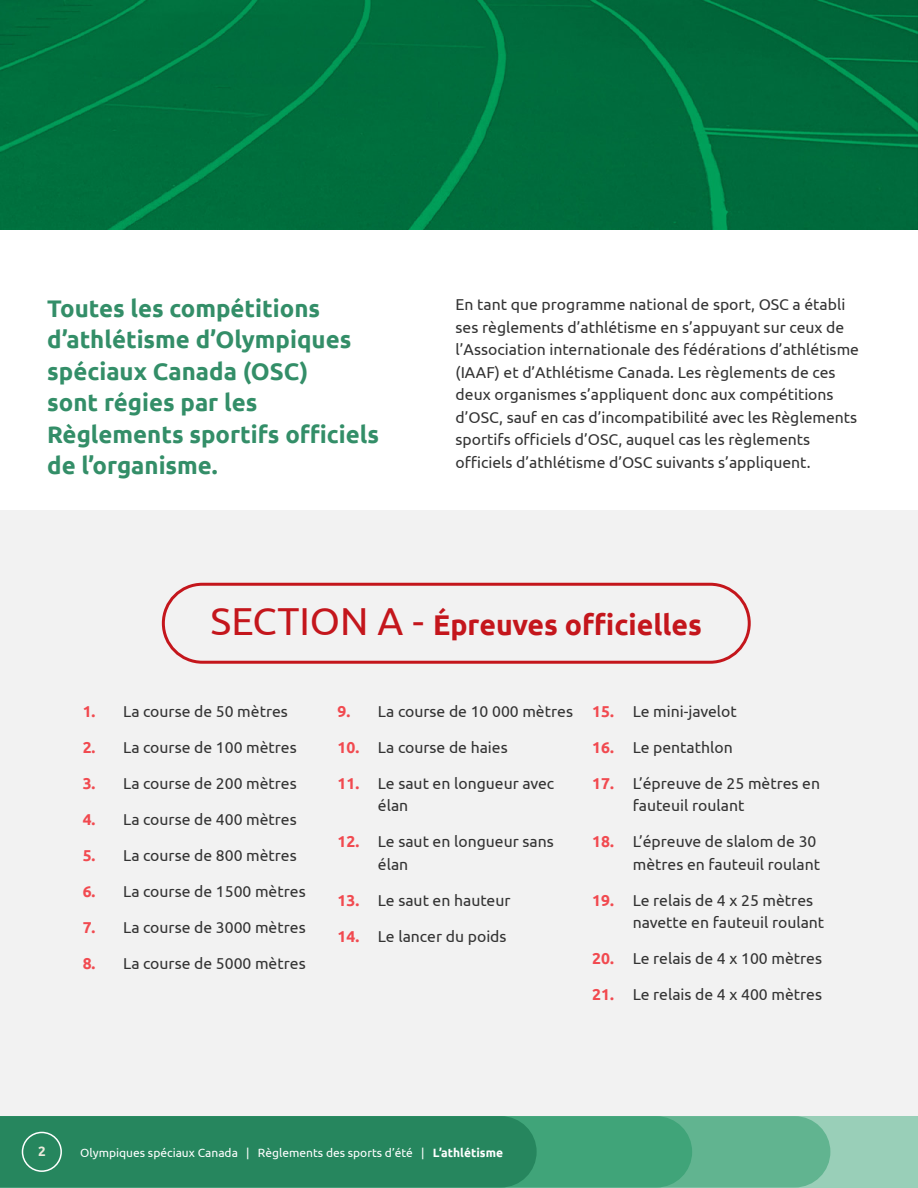
<style>
.page{position:relative;width:918px;height:1188px;background:#fff}
.page>*{position:absolute;margin:0;border:0;box-sizing:border-box;transform-origin:0 0}
.t1{font:700 28.5px "Ubuntu";color:#c4161c}
.t2{font:700 24px/31.5px "Ubuntu";color:#338e68}
.t3{font:15.75px/22.5px "Ubuntu";color:#333}
.t4{font:700 13.5px "Ubuntu";color:#eceadc}
.t5{font:12px "Ubuntu";color:#fff}
.s1{font-weight:400;font-size:39px}
.s2{font-weight:700;color:#f14a50}
.s3{font-weight:700}
</style>
<div class="page">
<div style="left:0;top:510px;width:918px;height:607px;background:#f2f2f2"></div>
<div style="left:162px;top:583px;width:589px;height:81px;border:3px solid #c4161c;border-radius:39px"></div>
<img style="left:0;top:0;width:918px;height:230px">
<div style="left:0;top:1116px;width:918px;height:71px;background:#99cfb8"></div>
<div style="left:692px;top:1116px;width:138px;height:71px;background:#61b490"></div>
<div style="left:537px;top:1116px;width:155px;height:71px;background:#40a479"></div>
<div style="left:0;top:1116px;width:537px;height:71px;background:#26865e"></div>
<div style="left:22px;top:1132px;width:40px;height:40px;border:2px solid #fff;border-radius:50%"></div>
<h2 class="t2" style="left:47px;top:292px;width:333px">Toutes les compétitions d’athlétisme d’Olympiques spéciaux Canada (OSC)<br>sont régies par les<br>Règlements sportifs officiels de l’organisme.</h2>
<p class="t3" style="left:456px;top:293px;width:405px">En tant que programme national de sport, OSC a établi ses règlements d’athlétisme en s’appuyant sur ceux de l’Association internationale des fédérations d’athlétisme (IAAF) et d’Athlétisme Canada. Les règlements de ces deux organismes s’appliquent donc aux compétitions d’OSC, sauf en cas d’incompatibilité avec les Règlements sportifs officiels d’OSC, auquel cas les règlements officiels d’athlétisme d’OSC suivants s’appliquent.</p>
<h1 class="t1" style="left:211px;top:607px;width:493px"><span class="s1">SECTION A -</span> Épreuves officielles</h1>
<p class="t3" style="left:83px;top:699px;width:207px"><span class="s2">1.</span> La course de 50 mètres</p>
<p class="t3" style="left:83px;top:735px;width:216px"><span class="s2">2.</span> La course de 100 mètres</p>
<p class="t3" style="left:83px;top:771px;width:216px"><span class="s2">3.</span> La course de 200 mètres</p>
<p class="t3" style="left:83px;top:807px;width:216px"><span class="s2">4.</span> La course de 400 mètres</p>
<p class="t3" style="left:83px;top:843px;width:216px"><span class="s2">5.</span> La course de 800 mètres</p>
<p class="t3" style="left:83px;top:879px;width:225px"><span class="s2">6.</span> La course de 1500 mètres</p>
<p class="t3" style="left:83px;top:915px;width:225px"><span class="s2">7.</span> La course de 3000 mètres</p>
<p class="t3" style="left:83px;top:951px;width:225px"><span class="s2">8.</span> La course de 5000 mètres</p>
<p class="t3" style="left:337px;top:699px;width:237px"><span class="s2">9.</span> La course de 10 000 mètres</p>
<p class="t3" style="left:337px;top:735px;width:172px"><span class="s2">10.</span> La course de haies</p>
<p class="t3" style="left:378px;top:771px;width:178px;text-indent:-40px"><span class="s2">11.</span> Le saut en longueur avec élan</p>
<p class="t3" style="left:378px;top:830px;width:177px;text-indent:-40px"><span class="s2">12.</span> Le saut en longueur sans élan</p>
<p class="t3" style="left:337px;top:889px;width:175px"><span class="s2">13.</span> Le saut en hauteur</p>
<p class="t3" style="left:337px;top:925px;width:171px"><span class="s2">14.</span> Le lancer du poids</p>
<p class="t3" style="left:592px;top:700px;width:146px"><span class="s2">15.</span> Le mini-javelot</p>
<p class="t3" style="left:592px;top:736px;width:142px"><span class="s2">16.</span> Le pentathlon</p>
<p class="t3" style="left:633px;top:772px;width:189px;text-indent:-40px"><span class="s2">17.</span> L’épreuve de 25 mètres en fauteuil roulant</p>
<p class="t3" style="left:592px;top:830px;width:229px;text-align:right"><span class="s2">18.</span> L’épreuve de slalom de 30 mètres en fauteuil roulant</p>
<p class="t3" style="left:633px;top:889px;width:193px;text-indent:-40px"><span class="s2">19.</span> Le relais de 4 x 25 mètres navette en fauteuil roulant</p>
<p class="t3" style="left:592px;top:947px;width:231px"><span class="s2">20.</span> Le relais de 4 x 100 mètres</p>
<p class="t3" style="left:592px;top:983px;width:231px"><span class="s2">21.</span> Le relais de 4 x 400 mètres</p>
<p class="t4" style="left:38px;top:1144px;width:9px">2</p>
<p class="t5" style="left:80px;top:1146px;width:424px">Olympiques spéciaux Canada | Règlements des sports d’été | <span class="s3">L’athlétisme</span></p>
</div>
